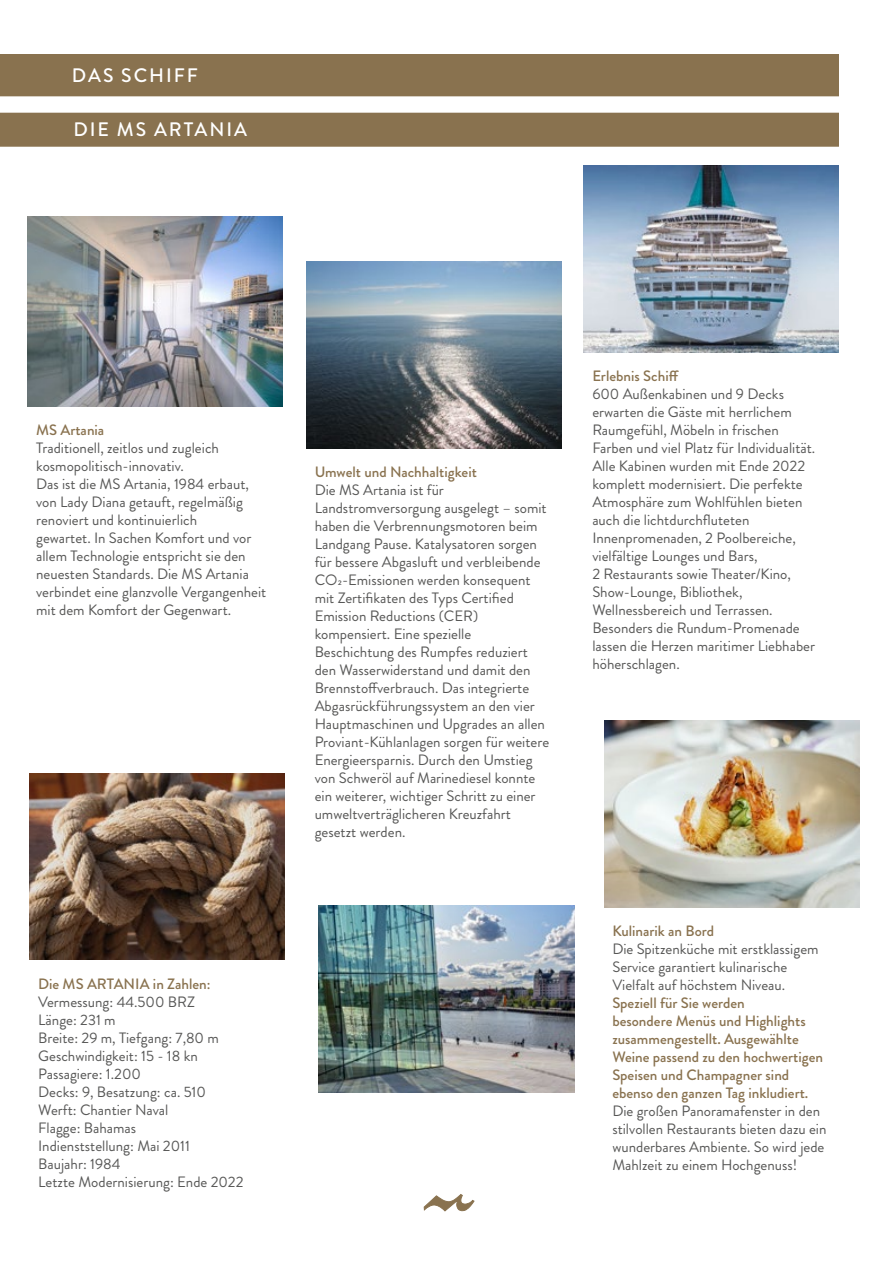
<style>
.page{position:relative;width:893px;height:1263px;background:#fff}
.page>*{position:absolute;margin:0;border:0;box-sizing:border-box;transform-origin:0 0}
.t1{font:500 19.5px "Brandon Grotesque";letter-spacing:.1em;color:#fff}
.t2{font:15px/18px "Brandon Grotesque";color:#575756}
.t3{font:500 15px/18px "Brandon Grotesque";color:#89724f}
</style>
<div class="page">
<img style="left:28px;top:217px;width:255px;height:189px">
<img style="left:584px;top:166px;width:255px;height:187px">
<img style="left:604px;top:721px;width:255px;height:187px">
<img style="left:306px;top:261px;width:255px;height:188px">
<img style="left:30px;top:774px;width:255px;height:185px">
<div style="left:0;top:54px;width:839px;height:42px;background:#89724f"></div>
<div style="left:0;top:113px;width:839px;height:34px;background:#89724f"></div>
<svg style="left:424px;top:1194px;width:50px;height:17px"></svg>
<img style="left:319px;top:906px;width:255px;height:187px">
<h1 class="t1" style="left:72px;top:62px;width:128px">DAS SCHIFF</h1>
<h1 class="t1" style="left:73px;top:116px;width:175px">DIE MS ARTANIA</h1>
<p class="t3" style="left:36px;top:421px;width:70px">MS Artania</p>
<p class="t2" style="left:36px;top:439px;width:232px">Traditionell, zeitlos und zugleich kosmopolitisch-innovativ.<br>Das ist die MS Artania, 1984 erbaut, von Lady Diana getauft, regelmäßig renoviert und kontinuierlich<br>gewartet. In Sachen Komfort und vor allem Technologie entspricht sie den neuesten Standards. Die MS Artania verbindet eine glanzvolle Vergangenheit mit dem Komfort der Gegenwart.</p>
<p class="t3" style="left:38px;top:975px;width:174px">Die MS ARTANIA in Zahlen:</p>
<p class="t2" style="left:38px;top:993px;width:207px">Vermessung: 44.500 BRZ<br>Länge: 231 m<br>Breite: 29 m, Tiefgang: 7,80 m<br>Geschwindigkeit: 15 - 18 kn<br>Passagiere: 1.200<br>Decks: 9, Besatzung: ca. 510<br>Werft: Chantier Naval<br>Flagge: Bahamas<br>Indienststellung: Mai 2011<br>Baujahr: 1984<br>Letzte Modernisierung: Ende 2022</p>
<p class="t3" style="left:315px;top:463px;width:164px">Umwelt und Nachhaltigkeit</p>
<p class="t2" style="left:315px;top:481px;width:236px">Die MS Artania ist für Landstromversorgung ausgelegt – somit haben die Verbrennungsmotoren beim Landgang Pause. Katalysatoren sorgen für bessere Abgasluft und verbleibende CO2-Emissionen werden konsequent mit Zertifikaten des Typs Certified Emission Reductions (CER) kompensiert. Eine spezielle Beschichtung des Rumpfes reduziert den Wasserwiderstand und damit den Brennstoffverbrauch. Das integrierte Abgasrückführungssystem an den vier Hauptmaschinen und Upgrades an allen Proviant-Kühlanlagen sorgen für weitere Energieersparnis. Durch den Umstieg von Schweröl auf Marinediesel konnte ein weiterer, wichtiger Schritt zu einer umweltverträglicheren Kreuzfahrt gesetzt werden.</p>
<p class="t3" style="left:592px;top:367px;width:88px">Erlebnis Schiff</p>
<p class="t2" style="left:592px;top:385px;width:224px">600 Außenkabinen und 9 Decks erwarten die Gäste mit herrlichem<br>Raumgefühl, Möbeln in frischen<br>Farben und viel Platz für Individualität.<br>Alle Kabinen wurden mit Ende 2022 komplett modernisiert. Die perfekte<br>Atmosphäre zum Wohlfühlen bieten auch die lichtdurchfluteten<br>Innenpromenaden, 2 Poolbereiche, vielfältige Lounges und Bars,<br>2 Restaurants sowie Theater/Kino,<br>Show-Lounge, Bibliothek,<br>Wellnessbereich und Terrassen.<br>Besonders die Rundum-Promenade lassen die Herzen maritimer Liebhaber höherschlagen.</p>
<p class="t3" style="left:612px;top:922px;width:103px">Kulinarik an Bord</p>
<p class="t2" style="left:612px;top:940px;width:208px">Die Spitzenküche mit erstklassigem<br>Service garantiert kulinarische<br>Vielfalt auf höchstem Niveau.</p>
<p class="t3" style="left:612px;top:994px;width:212px">Speziell für Sie werden<br>besondere Menüs und Highlights zusammengestellt. Ausgewählte<br>Weine passend zu den hochwertigen<br>Speisen und Champagner sind ebenso den ganzen Tag inkludiert.</p>
<p class="t2" style="left:612px;top:1102px;width:216px">Die großen Panoramafenster in den stilvollen Restaurants bieten dazu ein wunderbares Ambiente. So wird jede Mahlzeit zu einem Hochgenuss!</p>
</div>
